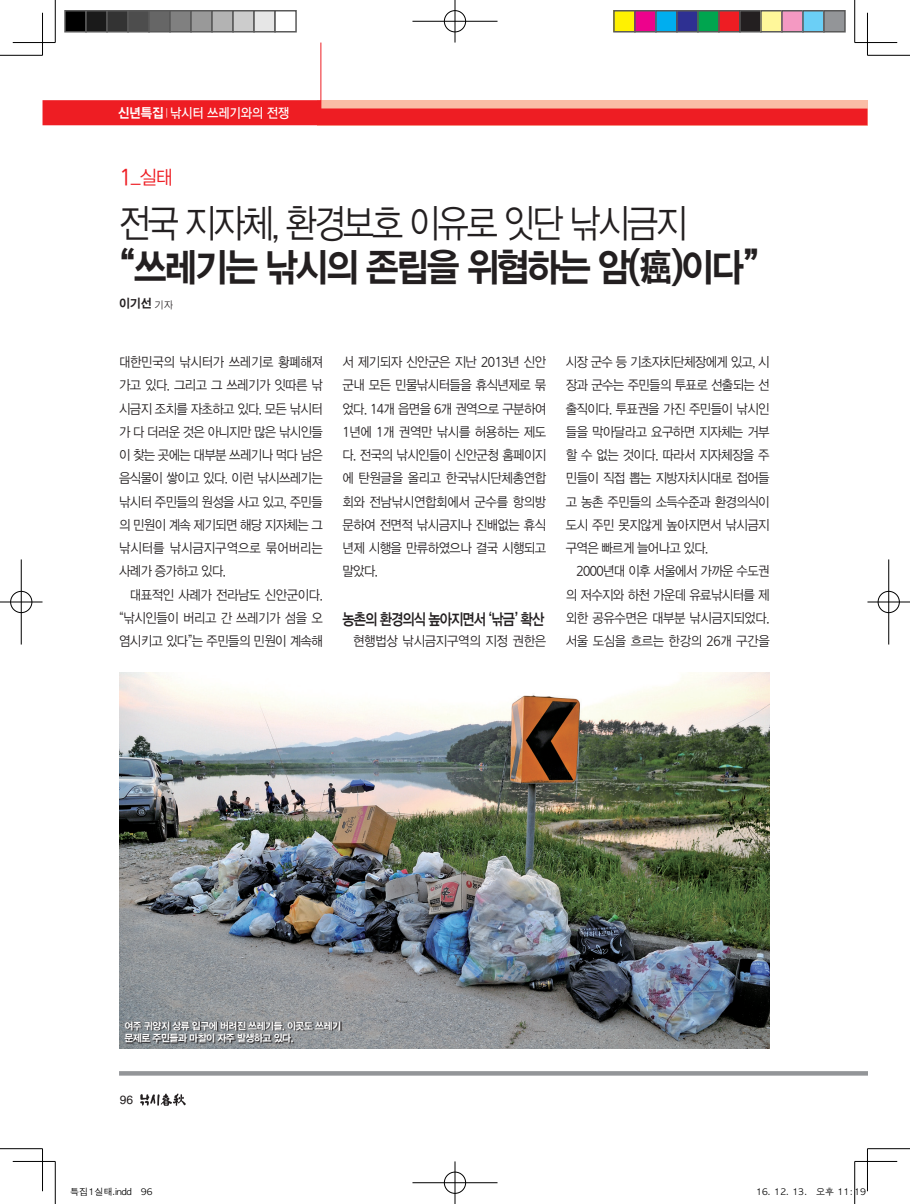
<style>
.page{position:relative;width:910px;height:1204px;background:#fff}
.page>*{position:absolute;margin:0;border:0;box-sizing:border-box;transform-origin:0 0}
.t1{font:39px "DX Ngo Std 50";letter-spacing:-.07em;color:#231f20;scale:.9 1}
.t2{font:39px "DX Ngo Std 20";letter-spacing:-.07em;color:#231f20;scale:.85 1}
.본문{font:19.2px "DX Ngo Std 20";color:#ee1d23;scale:.95 1}
.본문-2{font:15.75px "DX Ngo Std 40";letter-spacing:-.07em;color:#231f20;scale:.83 1}
.본문-3{font:13.5px/23.2px "DX Ngo Std 20";letter-spacing:-.045em;color:#231f20;text-align:justify;scale:.9 1}
.본문-4{font:13.5px "DX Ngo Std 20";letter-spacing:-.02em;color:#231f20;scale:.9 1}
.t3{font:13.5px "DX Ngo Std 30";letter-spacing:-.02em;color:#fff;scale:.9 1}
.t4{font:12px "D Xgo Std 60";color:#231f20;scale:.95 1}
.정규{font:12px "Helvetica LT Std";color:#231f20}
.본문-5{font:10.05px/12px "DX Ngo Std 50";letter-spacing:-.05em;color:#fff;scale:.95 1}
.t5{font:9px "Apple Gothic";color:#000}
.s1{font-family:"DX Ngo Std 50"}
.s2{font-family:"DX Ngo Std 10"}
.s3{font-size:22.5px}
.s4{font-family:"D Xgo Std 20";font-size:9.75px}
</style>
<div class="page">
<svg style="left:140px;top:1093px;width:46px;height:13px"></svg>
<img style="left:119px;top:672px;width:651px;height:376px">
<svg style="left:125px;top:1021px;width:217px;height:23px;background:#6c6e71"></svg>
<svg style="left:43px;top:100px;width:824px;height:25px;background:#f04141"></svg>
<hr style="left:321px;top:43px;width:1px;height:66px;background:#ee1d23">
<svg style="left:119px;top:1071px;width:748px;height:4px;background:#96989b"></svg>
<hr style="left:0;top:55px;width:43px;height:1px;background:#000">
<hr style="left:867px;top:55px;width:43px;height:1px;background:#000">
<hr style="left:0;top:1148px;width:43px;height:1px;background:#000">
<hr style="left:867px;top:1148px;width:43px;height:1px;background:#000">
<hr style="left:55px;top:0;width:1px;height:43px;background:#000">
<hr style="left:55px;top:1161px;width:1px;height:42px;background:#000">
<hr style="left:854px;top:0;width:1px;height:43px;background:#000">
<hr style="left:854px;top:1161px;width:1px;height:42px;background:#000">
<hr style="left:13px;top:42px;width:42px;height:1px;background:#000">
<hr style="left:855px;top:42px;width:42px;height:1px;background:#000">
<hr style="left:13px;top:1161px;width:42px;height:1px;background:#000">
<hr style="left:855px;top:1161px;width:42px;height:1px;background:#000">
<hr style="left:42px;top:13px;width:1px;height:42px;background:#000">
<hr style="left:42px;top:1148px;width:1px;height:43px;background:#000">
<hr style="left:867px;top:13px;width:1px;height:42px;background:#000">
<hr style="left:867px;top:1148px;width:1px;height:43px;background:#000">
<div style="left:443px;top:10px;width:24px;height:23px;border:2px solid #fff;border-radius:50%"></div>
<hr style="left:412px;top:20px;width:85px;height:2px;background:#fff">
<hr style="left:454px;top:0;width:2px;height:43px;background:#fff">
<div style="left:444px;top:10px;width:22px;height:22px;border:1px solid #000;border-radius:50%"></div>
<hr style="left:412px;top:21px;width:85px;height:1px;background:#000">
<hr style="left:455px;top:0;width:1px;height:43px;background:#000">
<div style="left:443px;top:1170px;width:24px;height:24px;border:2px solid #fff;border-radius:50%"></div>
<hr style="left:412px;top:1181px;width:85px;height:2px;background:#fff">
<hr style="left:454px;top:1161px;width:2px;height:42px;background:#fff">
<div style="left:444px;top:1171px;width:22px;height:22px;border:1px solid #000;border-radius:50%"></div>
<hr style="left:412px;top:1182px;width:85px;height:1px;background:#000">
<hr style="left:455px;top:1161px;width:1px;height:42px;background:#000">
<div style="left:10px;top:590px;width:23px;height:23px;border:2px solid #fff;border-radius:50%"></div>
<hr style="left:0;top:601px;width:43px;height:2px;background:#fff">
<hr style="left:20px;top:559px;width:2px;height:85px;background:#fff">
<div style="left:10px;top:591px;width:22px;height:21px;border:1px solid #000;border-radius:50%"></div>
<hr style="left:0;top:601px;width:43px;height:1px;background:#000">
<hr style="left:21px;top:559px;width:1px;height:85px;background:#000">
<div style="left:877px;top:590px;width:23px;height:23px;border:2px solid #fff;border-radius:50%"></div>
<hr style="left:867px;top:601px;width:43px;height:2px;background:#fff">
<hr style="left:888px;top:559px;width:2px;height:85px;background:#fff">
<div style="left:878px;top:591px;width:22px;height:21px;border:1px solid #000;border-radius:50%"></div>
<hr style="left:867px;top:601px;width:43px;height:1px;background:#000">
<hr style="left:888px;top:559px;width:1px;height:85px;background:#000">
<div style="left:65px;top:11px;width:21px;height:21px;background:#000"></div>
<div style="left:64px;top:10px;width:23px;height:23px;border:2px solid #595959"></div>
<div style="left:86px;top:11px;width:21px;height:21px;background:#1a1a1a"></div>
<div style="left:85px;top:10px;width:23px;height:23px;border:2px solid #595959"></div>
<div style="left:107px;top:11px;width:21px;height:21px;background:#333"></div>
<div style="left:106px;top:10px;width:23px;height:23px;border:2px solid #595959"></div>
<div style="left:128px;top:11px;width:21px;height:21px;background:#4d4d4d"></div>
<div style="left:127px;top:10px;width:23px;height:23px;border:2px solid #595959"></div>
<div style="left:149px;top:11px;width:21px;height:21px;background:#666"></div>
<div style="left:148px;top:10px;width:23px;height:23px;border:2px solid #595959"></div>
<div style="left:170px;top:11px;width:21px;height:21px;background:#808080"></div>
<div style="left:169px;top:10px;width:23px;height:23px;border:2px solid #595959"></div>
<div style="left:191px;top:11px;width:21px;height:21px;background:#999"></div>
<div style="left:190px;top:10px;width:23px;height:23px;border:2px solid #595959"></div>
<div style="left:212px;top:11px;width:21px;height:21px;background:#b3b3b3"></div>
<div style="left:211px;top:10px;width:23px;height:23px;border:2px solid #595959"></div>
<div style="left:233px;top:11px;width:21px;height:21px;background:#ccc"></div>
<div style="left:232px;top:10px;width:23px;height:23px;border:2px solid #595959"></div>
<div style="left:254px;top:11px;width:21px;height:21px;background:#e6e6e6"></div>
<div style="left:253px;top:10px;width:23px;height:23px;border:2px solid #595959"></div>
<div style="left:274px;top:10px;width:23px;height:23px;border:2px solid #595959"></div>
<div style="left:614px;top:11px;width:21px;height:21px;background:#fff101"></div>
<div style="left:613px;top:10px;width:23px;height:23px;border:2px solid #595959"></div>
<div style="left:635px;top:11px;width:21px;height:21px;background:#ed028c"></div>
<div style="left:634px;top:10px;width:23px;height:23px;border:2px solid #595959"></div>
<div style="left:656px;top:11px;width:21px;height:21px;background:#00aeef"></div>
<div style="left:655px;top:10px;width:23px;height:23px;border:2px solid #595959"></div>
<div style="left:677px;top:11px;width:21px;height:21px;background:#2e3092"></div>
<div style="left:676px;top:10px;width:23px;height:23px;border:2px solid #595959"></div>
<div style="left:698px;top:11px;width:21px;height:21px;background:#00a54f"></div>
<div style="left:697px;top:10px;width:23px;height:23px;border:2px solid #595959"></div>
<div style="left:719px;top:11px;width:21px;height:21px;background:#ee1d23"></div>
<div style="left:718px;top:10px;width:23px;height:23px;border:2px solid #595959"></div>
<div style="left:740px;top:11px;width:21px;height:21px;background:#231f20"></div>
<div style="left:739px;top:10px;width:23px;height:23px;border:2px solid #595959"></div>
<div style="left:761px;top:11px;width:21px;height:21px;background:#fff79a"></div>
<div style="left:760px;top:10px;width:23px;height:23px;border:2px solid #595959"></div>
<div style="left:782px;top:11px;width:21px;height:21px;background:#f499c2"></div>
<div style="left:781px;top:10px;width:23px;height:23px;border:2px solid #595959"></div>
<div style="left:803px;top:11px;width:21px;height:21px;background:#6bcff6"></div>
<div style="left:802px;top:10px;width:23px;height:23px;border:2px solid #595959"></div>
<div style="left:824px;top:11px;width:21px;height:21px;background:#939598"></div>
<div style="left:823px;top:10px;width:23px;height:23px;border:2px solid #595959"></div>
<svg style="left:854px;top:1186px;width:2px;height:10px"></svg>
<p class="t3" style="left:118px;top:106px;width:192px"><span class="s1">신년특집</span> <span class="s2">I</span> 낚시터 쓰레기와의 전쟁</p>
<p class="본문" style="left:119px;top:167px;width:58px"><span class="s3">1</span>_실태</p>
<p class="t2" style="left:119px;top:204px;width:670px">전국 지자체, 환경보호 이유로 잇단 낚시금지</p>
<p class="t1" style="left:119px;top:247px;width:713px">“쓰레기는 낚시의 존립을 위협하는 암(癌)이다”</p>
<p class="t4" style="left:119px;top:297px;width:58px">이기선 <span class="s4">기자</span></p>
<p class="본문-3" style="left:119px;top:351px;width:228px">대한민국의 낚시터가 쓰레기로 황폐해져 가고 있다. 그리고 그 쓰레기가 잇따른 낚 시금지 조치를 자초하고 있다. 모든 낚시터 가 다 더러운 것은 아니지만 많은 낚시인들 이 찾는 곳에는 대부분 쓰레기나 먹다 남은 음식물이 쌓이고 있다. 이런 낚시쓰레기는 낚시터 주민들의 원성을 사고 있고, 주민들 의 민원이 계속 제기되면 해당 지자체는 그 낚시터를 낚시금지구역으로 묶어버리는 사례가 증가하고 있다.</p>
<p class="본문-3" style="left:119px;top:583px;width:228px;text-indent:11px">대표적인 사례가 전라남도 신안군이다. “낚시인들이 버리고 간 쓰레기가 섬을 오 염시키고 있다”는 주민들의 민원이 계속해</p>
<p class="본문-3" style="left:342px;top:351px;width:228px">서 제기되자 신안군은 지난 2013년 신안 군내 모든 민물낚시터들을 휴식년제로 묶 었다. 14개 읍면을 6개 권역으로 구분하여 1년에 1개 권역만 낚시를 허용하는 제도 다. 전국의 낚시인들이 신안군청 홈페이지 에 탄원글을 올리고 한국낚시단체총연합 회와 전남낚시연합회에서 군수를 항의방 문하여 전면적 낚시금지나 진배없는 휴식 년제 시행을 만류하였으나 결국 시행되고 말았다.</p>
<p class="본문-2" style="left:342px;top:611px;width:245px">농촌의 환경의식 높아지면서 ‘낚금’ 확산</p>
<p class="본문-4" style="left:353px;top:634px;width:216px">현행법상 낚시금지구역의 지정 권한은</p>
<p class="본문-3" style="left:566px;top:351px;width:228px">시장 군수 등 기초자치단체장에게 있고, 시 장과 군수는 주민들의 투표로 선출되는 선 출직이다. 투표권을 가진 주민들이 낚시인 들을 막아달라고 요구하면 지자체는 거부 할 수 없는 것이다. 따라서 지자체장을 주 민들이 직접 뽑는 지방자치시대로 접어들 고 농촌 주민들의 소득수준과 환경의식이 도시 주민 못지않게 높아지면서 낚시금지 구역은 빠르게 늘어나고 있다.</p>
<p class="본문-3" style="left:566px;top:560px;width:228px;text-indent:11px">2000년대 이후 서울에서 가까운 수도권 의 저수지와 하천 가운데 유료낚시터를 제 외한 공유수면은 대부분 낚시금지되었다. 서울 도심을 흐르는 한강의 26개 구간을</p>
<p class="본문-5" style="left:124px;top:1020px;width:230px">여주 귀양지 상류 입구에 버려진 쓰레기들. 이곳도 쓰레기 문제로 주민들과 마찰이 자주 발생하고 있다.</p>
<p class="정규" style="left:120px;top:1093px;width:15px">96</p>
<p class="t5" style="left:70px;top:1186px;width:84px">특집1실태.indd 96</p>
<p class="t5" style="left:756px;top:1186px;width:112px">16. 12. 13. 오후 11:19</p>
</div>
